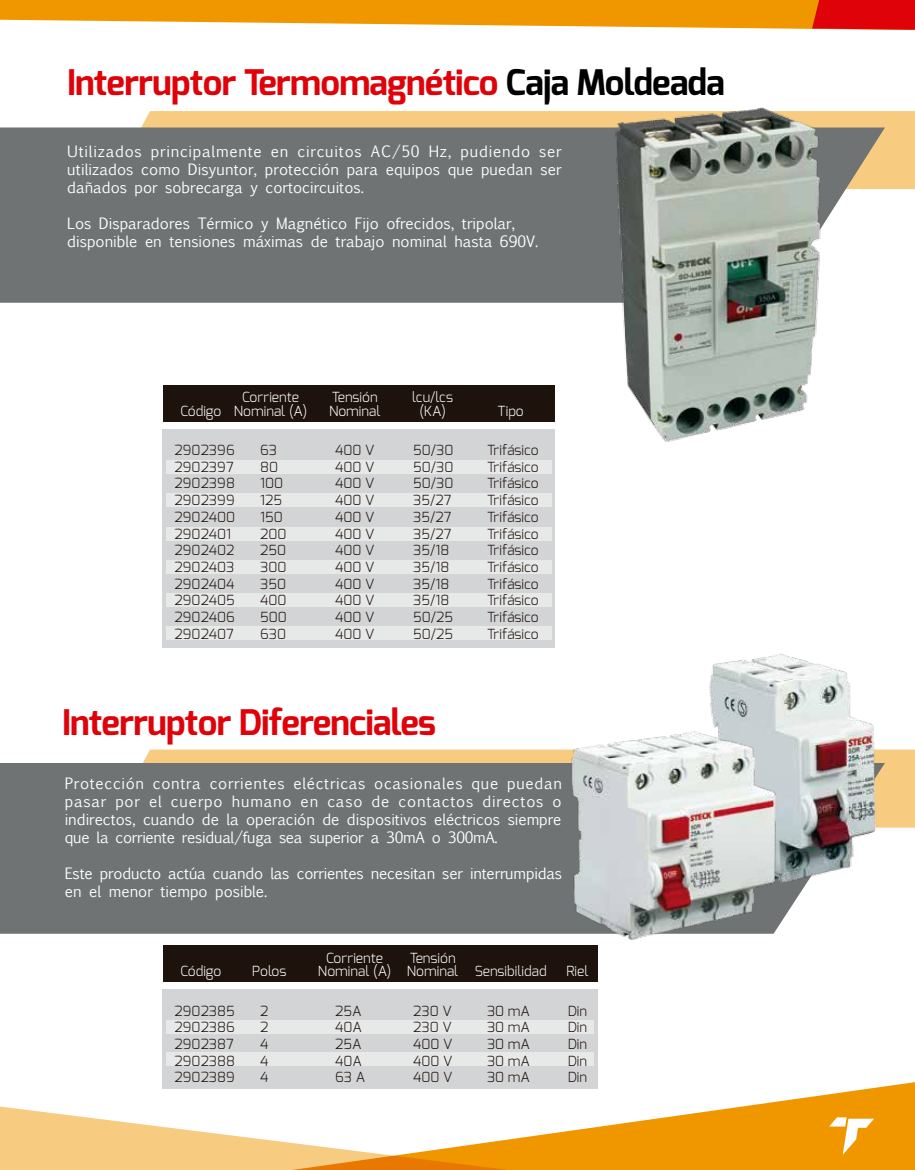
<style>
.page{position:relative;width:915px;height:1170px;background:#fff}
.page>*{position:absolute;margin:0;border:0;box-sizing:border-box;transform-origin:0 0}
.t1{font:700 35.25px "Exo";letter-spacing:-.02em;color:#e00209}
.t2{font:15px/18px "Euphemia UCAS";color:#fff;text-align:justify}
.t3{font:300 13.95px/16.6px "Exo";color:#1e120d;text-align:justify}
.t4{font:300 13.95px/13.6px "Exo";color:#fff;text-align:center}
.s1{color:#000}
</style>
<div class="page">
<div style="left:141px;top:111px;width:773px;height:78px;background:#f7cb80"></div>
<div style="left:0;top:127px;width:884px;height:176px;background:#707373"></div>
<div style="left:143px;top:749px;width:771px;height:78px;background:#f7cb80"></div>
<div style="left:0;top:763px;width:798px;height:170px;background:#707373"></div>
<div style="left:162px;top:428px;width:393px;height:219px;background:#d2d4d5"></div>
<div style="left:166px;top:460px;width:385px;height:13px;background:#e7e8e8"></div>
<div style="left:166px;top:493px;width:385px;height:14px;background:#e7e8e8"></div>
<div style="left:166px;top:526px;width:385px;height:14px;background:#e7e8e8"></div>
<div style="left:166px;top:560px;width:385px;height:13px;background:#e7e8e8"></div>
<div style="left:166px;top:593px;width:385px;height:14px;background:#e7e8e8"></div>
<div style="left:166px;top:626px;width:385px;height:14px;background:#e7e8e8"></div>
<div style="left:163px;top:385px;width:392px;height:36px;background:#1e120d"></div>
<div style="left:162px;top:989px;width:435px;height:99px;background:#d2d4d5"></div>
<div style="left:166px;top:1020px;width:428px;height:14px;background:#e7e8e8"></div>
<div style="left:166px;top:1052px;width:428px;height:13px;background:#e7e8e8"></div>
<div style="left:163px;top:945px;width:434px;height:36px;background:#1e120d"></div>
<img style="left:599px;top:108px;width:226px;height:334px">
<img style="left:709px;top:653px;width:179px;height:243px">
<img style="left:566px;top:722px;width:215px;height:234px">
<svg style="left:0;top:1106px;width:149px;height:63px;fill:#f7cb80"></svg>
<svg style="left:149px;top:1078px;width:765px;height:91px"></svg>
<svg style="left:0;top:0;width:914px;height:30px"></svg>
<svg style="left:828px;top:1117px;width:45px;height:37px"></svg>
<h1 class="t1" style="left:67px;top:60px;width:659px">Interruptor Termomagnético <span class="s1">Caja Moldeada</span></h1>
<p class="t2" style="left:67px;top:142px;width:496px">Utilizados principalmente en circuitos AC/50 Hz, pudiendo ser utilizados como Disyuntor, protección para equipos que puedan ser dañados por sobrecarga y cortocircuitos.</p>
<p class="t2" style="left:67px;top:214px;width:472px">Los Disparadores Térmico y Magnético Fijo ofrecidos, tripolar, disponible en tensiones máximas de trabajo nominal hasta 690V.</p>
<p class="t4" style="left:180px;top:404px;width:42px">Código</p>
<p class="t4" style="left:234px;top:390px;width:75px">Corriente<br>Nominal (A)</p>
<p class="t4" style="left:329px;top:390px;width:53px;text-align:left">Tensión<br>Nominal</p>
<p class="t4" style="left:412px;top:390px;width:43px">lcu/lcs (KA)</p>
<p class="t4" style="left:497px;top:404px;width:28px">Tipo</p>
<p class="t3" style="left:174px;top:441px;width:62px;text-align:left">2902396<br>2902397<br>2902398<br>2902399<br>2902400<br>2902401<br>2902402<br>2902403<br>2902404<br>2902405<br>2902406<br>2902407</p>
<p class="t3" style="left:260px;top:441px;width:28px;text-align:left">63<br>80<br>100<br>125<br>150<br>200<br>250<br>300<br>350<br>400<br>500<br>630</p>
<p class="t3" style="left:335px;top:441px;width:41px">400 V 400 V 400 V 400 V 400 V 400 V 400 V 400 V 400 V 400 V 400 V 400 V</p>
<p class="t3" style="left:413px;top:441px;width:42px;text-align:left">50/30<br>50/30<br>50/30<br>35/27<br>35/27<br>35/27<br>35/18<br>35/18<br>35/18<br>35/18<br>50/25<br>50/25</p>
<p class="t3" style="left:487px;top:441px;width:53px">Trifásico Trifásico Trifásico Trifásico Trifásico Trifásico Trifásico Trifásico Trifásico Trifásico Trifásico Trifásico</p>
<h1 class="t1" style="left:62px;top:699px;width:375px">Interruptor Diferenciales</h1>
<p class="t2" style="left:65px;top:774px;width:498px">Protección contra corrientes eléctricas ocasionales que puedan pasar por el cuerpo humano en caso de contactos directos o indirectos, cuando de la operación de dispositivos eléctricos siempre que la corriente residual/fuga sea superior a 30mA o 300mA.</p>
<p class="t2" style="left:65px;top:864px;width:498px">Este producto actúa cuando las corrientes necesitan ser interrumpidas en el menor tiempo posible.</p>
<p class="t4" style="left:180px;top:964px;width:42px">Código</p>
<p class="t4" style="left:318px;top:950px;width:75px">Corriente<br>Nominal (A)</p>
<p class="t4" style="left:409px;top:950px;width:47px">Tensión</p>
<p class="t4" style="left:252px;top:964px;width:36px">Polos</p>
<p class="t4" style="left:407px;top:964px;width:141px">Nominal Sensibilidad</p>
<p class="t4" style="left:566px;top:964px;width:24px">Riel</p>
<p class="t3" style="left:174px;top:1001px;width:62px">2902385<br>2902386<br>2902387<br>2902388<br>2902389</p>
<p class="t3" style="left:260px;top:1001px;width:10px">2<br>2<br>4<br>4<br>4</p>
<p class="t3" style="left:335px;top:1001px;width:31px;text-align:left">25A<br>40A<br>25A<br>40A<br>63 A</p>
<p class="t3" style="left:413px;top:1001px;width:41px">230 V 230 V 400 V 400 V 400 V</p>
<p class="t3" style="left:487px;top:1001px;width:44px">30 mA 30 mA 30 mA 30 mA 30 mA</p>
<p class="t3" style="left:567px;top:1001px;width:21px">Din Din Din Din Din</p>
</div>
